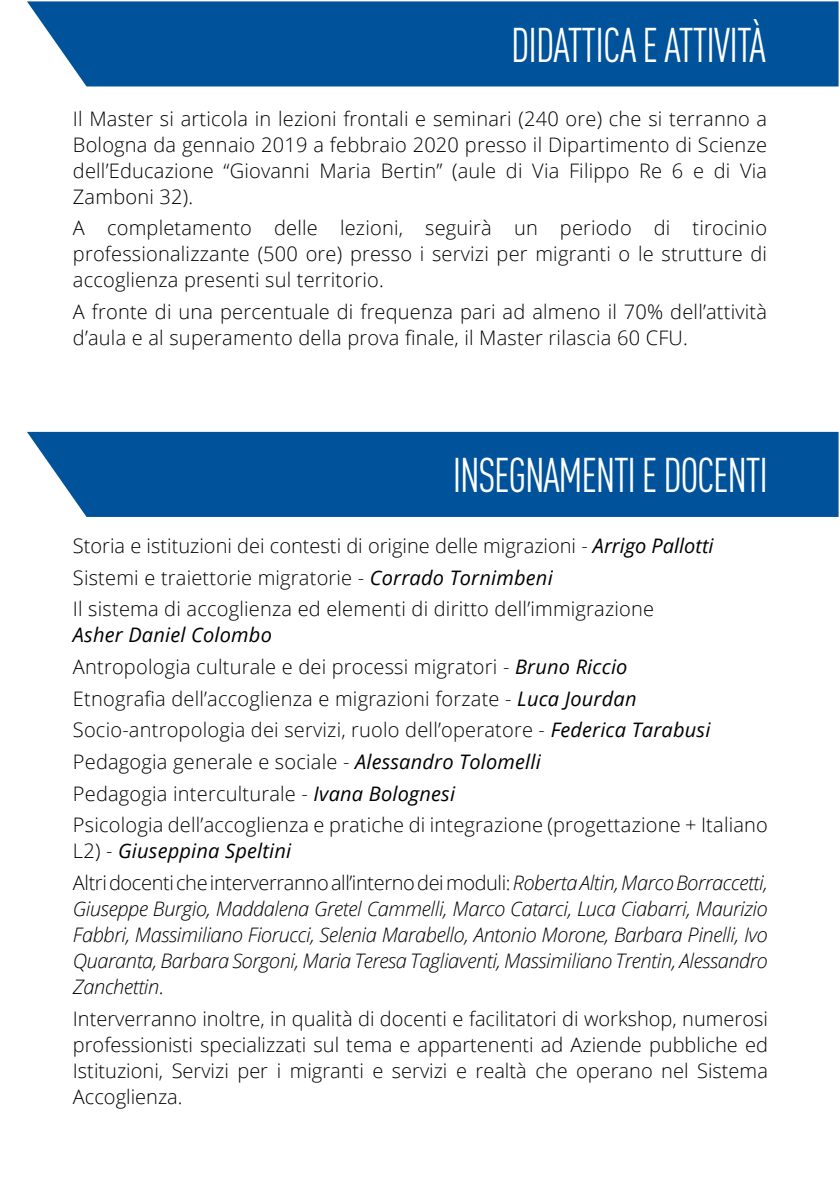
<style>
.page{position:relative;width:840px;height:1191px;background:#fff}
.page>*{position:absolute;margin:0;border:0;box-sizing:border-box;transform-origin:0 0}
.t1{font:condensed 48px "DINOT";letter-spacing:-.03em;color:#fff;scale:.9 1}
.t2{font:300 20px/26px "Open Sans";letter-spacing:.01em;color:#000;text-align:justify}
.t3{font:italic 300 20px/26px "Open Sans";letter-spacing:-.02em;color:#000;text-align:justify}
.t4{font:300 20px/31.6px "Open Sans";letter-spacing:-.02em;color:#000}
.s1{font-weight:400;font-style:italic}
.s2{font-style:italic}
.s3{font-style:normal}
</style>
<div class="page">
<div style="left:27px;top:1px;width:811px;height:85px;background:#00539a"></div>
<div style="left:27px;top:432px;width:811px;height:85px;background:#00539a"></div>
<h1 class="t1" style="left:511px;top:17px;width:284px">DIDATTICA E ATTIVITÀ</h1>
<p class="t2" style="left:73px;top:105px;width:695px">Il Master si articola in lezioni frontali e seminari (240 ore) che si terranno a Bologna da gennaio 2019 a febbraio 2020 presso il Dipartimento di Scienze dell’Educazione “Giovanni Maria Bertin” (aule di Via Filippo Re 6 e di Via Zamboni 32).</p>
<p class="t2" style="left:73px;top:215px;width:695px">A completamento delle lezioni, seguirà un periodo di tirocinio professionalizzante (500 ore) presso i servizi per migranti o le strutture di accoglienza presenti sul territorio.</p>
<p class="t2" style="left:73px;top:298px;width:695px">A fronte di una percentuale di frequenza pari ad almeno il 70% dell’attività d’aula e al superamento della prova finale, il Master rilascia 60 CFU.</p>
<h1 class="t1" style="left:452px;top:447px;width:351px">INSEGNAMENTI E DOCENTI</h1>
<p class="t2" style="left:73px;top:529px;width:641px;line-height:31.6px;text-align:left">Storia e istituzioni dei contesti di origine delle migrazioni - <span class="s1">Arrigo Pallotti<br></span>Sistemi e traiettorie migratorie - <span class="s1">Corrado Tornimbeni<br></span>Il sistema di accoglienza ed elementi di diritto dell’immigrazione</p>
<p class="t2" style="left:73px;top:618px;width:696px;line-height:31.6px;text-align:left"><span class="s1">Asher Daniel Colombo<br></span>Antropologia culturale e dei processi migratori - <span class="s1">Bruno Riccio<br></span>Etnografia dell’accoglienza e migrazioni forzate - <span class="s1">Luca Jourdan </span>Socio-antropologia dei servizi, ruolo dell’operatore - <span class="s1">Federica Tarabusi </span>Pedagogia generale e sociale - <span class="s1">Alessandro Tolomelli<br></span>Pedagogia interculturale - <span class="s1">Ivana Bolognesi<br></span>Psicologia dell’accoglienza e pratiche di integrazione (progettazione + Italiano</p>
<p class="t4" style="left:73px;top:834px;width:696px">L2) - <span class="s1">Giuseppina Speltini<br></span>Altri docenti che interverranno all’interno dei moduli: <span class="s2">Roberta Altin, Marco Borraccetti,</span></p>
<p class="t3" style="left:73px;top:895px;width:696px">Giuseppe Burgio, Maddalena Gretel Cammelli, Marco Catarci, Luca Ciabarri, Maurizio Fabbri, Massimiliano Fiorucci, Selenia Marabello, Antonio Morone, Barbara Pinelli, Ivo Quaranta, Barbara Sorgoni, Maria Teresa Tagliaventi, Massimiliano Trentin, Alessandro Zanchettin<span class="s3">.</span></p>
<p class="t2" style="left:73px;top:1004px;width:696px">Interverranno inoltre, in qualità di docenti e facilitatori di workshop, numerosi professionisti specializzati sul tema e appartenenti ad Aziende pubbliche ed Istituzioni, Servizi per i migranti e servizi e realtà che operano nel Sistema Accoglienza.</p>
</div>
